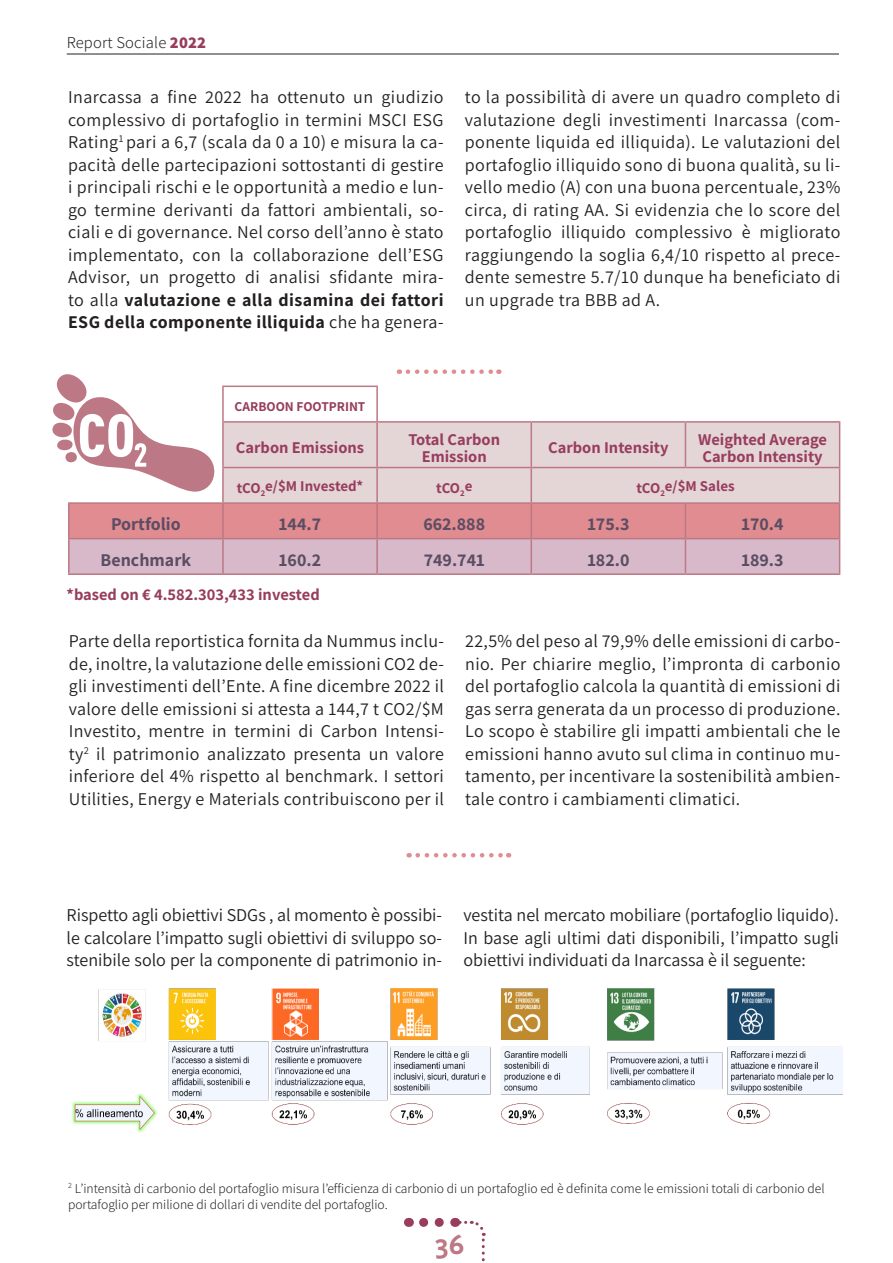
<style>
.page{position:relative;width:893px;height:1263px;background:#fff}
.page>*{position:absolute;margin:0;border:0;box-sizing:border-box;transform-origin:0 0}
.t1{font:700 31.5px "Triplex Serif OT";color:#bc7884}
.t2{font:18px/22.5px "Assistant";letter-spacing:.02em;color:#231f20;text-align:justify}
.t3{font:700 18px "Assistant";color:#5b4d64}
.t4{font:700 16.5px/16.8px "Assistant";color:#983d5d;text-align:center}
.t5{font:300 16.5px "Assistant";letter-spacing:.01em;color:#231f20}
.t6{font:700 15px "Assistant";color:#983d5d}
.t7{font:300 13.5px/16.2px "Assistant";color:#231f20}
.t8{font:700 13.5px "Assistant";color:#983d5d}
.s1{font-weight:800;color:#983d5d}
.s2{font-weight:700}
</style>
<div class="page">
<hr style="left:67px;top:54px;width:772px;height:1px;background:#231f20">
<svg style="left:419px;top:1218px;width:20px;height:9px"></svg>
<svg style="left:455px;top:1218px;width:31px;height:44px"></svg>
<img style="left:72px;top:988px;width:770px;height:145px">
<svg style="left:418px;top:853px;width:91px;height:4px"></svg>
<svg style="left:408px;top:369px;width:91px;height:5px"></svg>
<div style="left:224px;top:423px;width:615px;height:79px;background:#e4d5d7"></div>
<svg style="left:70px;top:504px;width:769px;height:69px;background:#dba2ab"></svg>
<hr style="left:839px;top:423px;width:1px;height:44px;background:#bc7884">
<hr style="left:222px;top:467px;width:155px;height:1px;background:#bc7884">
<hr style="left:377px;top:467px;width:154px;height:1px;background:#bc7884">
<hr style="left:531px;top:467px;width:154px;height:1px;background:#bc7884">
<hr style="left:685px;top:467px;width:155px;height:1px;background:#bc7884">
<hr style="left:839px;top:468px;width:1px;height:34px;background:#bc7884">
<hr style="left:68px;top:502px;width:155px;height:2px;background:#bc7884">
<hr style="left:223px;top:502px;width:154px;height:2px;background:#bc7884">
<hr style="left:377px;top:502px;width:154px;height:2px;background:#bc7884">
<hr style="left:531px;top:502px;width:154px;height:2px;background:#bc7884">
<hr style="left:685px;top:502px;width:155px;height:2px;background:#bc7884">
<hr style="left:68px;top:504px;width:2px;height:34px;background:#bc7884">
<hr style="left:839px;top:504px;width:1px;height:34px;background:#bc7884">
<hr style="left:68px;top:538px;width:155px;height:1px;background:#bc7884">
<hr style="left:68px;top:539px;width:2px;height:34px;background:#bc7884">
<hr style="left:223px;top:538px;width:154px;height:1px;background:#bc7884">
<hr style="left:377px;top:538px;width:154px;height:1px;background:#bc7884">
<hr style="left:531px;top:538px;width:154px;height:1px;background:#bc7884">
<hr style="left:685px;top:538px;width:155px;height:1px;background:#bc7884">
<hr style="left:839px;top:539px;width:1px;height:34px;background:#bc7884">
<hr style="left:68px;top:573px;width:155px;height:2px;background:#bc7884">
<hr style="left:685px;top:573px;width:155px;height:2px;background:#bc7884">
<hr style="left:222px;top:421px;width:155px;height:2px;background:#bc7884">
<hr style="left:377px;top:421px;width:154px;height:2px;background:#bc7884">
<hr style="left:531px;top:421px;width:154px;height:2px;background:#bc7884">
<hr style="left:685px;top:421px;width:155px;height:2px;background:#bc7884">
<hr style="left:222px;top:386px;width:156px;height:1px;background:#bc7884">
<hr style="left:222px;top:387px;width:2px;height:34px;background:#bc7884">
<hr style="left:222px;top:423px;width:2px;height:44px;background:#bc7884">
<hr style="left:222px;top:468px;width:2px;height:34px;background:#bc7884">
<hr style="left:222px;top:504px;width:2px;height:34px;background:#bc7884">
<hr style="left:222px;top:539px;width:2px;height:34px;background:#bc7884">
<hr style="left:223px;top:573px;width:154px;height:2px;background:#bc7884">
<hr style="left:376px;top:387px;width:2px;height:34px;background:#bc7884">
<hr style="left:376px;top:423px;width:2px;height:44px;background:#bc7884">
<hr style="left:376px;top:468px;width:2px;height:34px;background:#bc7884">
<hr style="left:376px;top:504px;width:2px;height:34px;background:#bc7884">
<hr style="left:376px;top:539px;width:2px;height:34px;background:#bc7884">
<hr style="left:377px;top:573px;width:154px;height:2px;background:#bc7884">
<hr style="left:531px;top:423px;width:1px;height:44px;background:#bc7884">
<hr style="left:685px;top:423px;width:1px;height:44px;background:#bc7884">
<hr style="left:531px;top:468px;width:1px;height:34px;background:#bc7884">
<hr style="left:531px;top:504px;width:1px;height:34px;background:#bc7884">
<hr style="left:685px;top:504px;width:1px;height:34px;background:#bc7884">
<hr style="left:531px;top:539px;width:1px;height:34px;background:#bc7884">
<hr style="left:685px;top:539px;width:1px;height:34px;background:#bc7884">
<hr style="left:531px;top:573px;width:154px;height:2px;background:#bc7884">
<svg style="left:52px;top:374px;width:163px;height:118px"></svg>
<p class="t5" style="left:67px;top:31px;width:141px">Report Sociale <span class="s1">2022</span></p>
<p class="t2" style="left:68px;top:85px;width:377px">Inarcassa a fine 2022 ha ottenuto un giudizio complessivo di portafoglio in termini MSCI ESG Rating<sup>1</sup> pari a 6,7 (scala da 0 a 10) e misura la ca&shy;pacità delle partecipazioni sottostanti di gestire i principali rischi e le opportunità a medio e lun&shy;go termine derivanti da fattori ambientali, so&shy;ciali e di governance. Nel corso dell’anno è stato implementato, con la collaborazione dell’ESG Advisor, un progetto di analisi sfidante mira&shy;to alla <span class="s2">valutazione e alla disamina dei fattori ESG della componente illiquida</span> che ha genera-</p>
<p class="t2" style="left:465px;top:85px;width:377px">to la possibilità di avere un quadro completo di valutazione degli investimenti Inarcassa (com&shy;ponente liquida ed illiquida). Le valutazioni del portafoglio illiquido sono di buona qualità, su li&shy;vello medio (A) con una buona percentuale, 23% circa, di rating AA. Si evidenzia che lo score del portafoglio illiquido complessivo è migliorato raggiungendo la soglia 6,4/10 rispetto al prece&shy;dente semestre 5.7/10 dunque ha beneficiato di un upgrade tra BBB ad A.</p>
<p class="t8" style="left:235px;top:397px;width:132px">CARBOON FOOTPRINT</p>
<p class="t4" style="left:236px;top:438px;width:130px">Carbon Emissions</p>
<p class="t4" style="left:408px;top:430px;width:93px">Total Carbon<br>Emission</p>
<p class="t4" style="left:548px;top:438px;width:122px">Carbon Intensity</p>
<p class="t4" style="left:698px;top:430px;width:131px;text-align:left">Weighted Average<br>Carbon Intensity</p>
<p class="t6" style="left:237px;top:476px;width:128px">tCO<sub>2</sub>e/$M Invested*</p>
<p class="t6" style="left:436px;top:478px;width:38px">tCO<sub>2</sub>e</p>
<p class="t6" style="left:636px;top:476px;width:100px">tCO<sub>2</sub>e/$M Sales</p>
<p class="t3" style="left:111px;top:512px;width:71px">Portfolio</p>
<p class="t3" style="left:279px;top:512px;width:44px">144.7</p>
<p class="t3" style="left:423px;top:512px;width:63px">662.888</p>
<p class="t3" style="left:587px;top:512px;width:44px">175.3</p>
<p class="t3" style="left:741px;top:512px;width:44px">170.4</p>
<p class="t3" style="left:101px;top:547px;width:92px">Benchmark</p>
<p class="t3" style="left:279px;top:547px;width:44px">160.2</p>
<p class="t3" style="left:424px;top:547px;width:62px">749.741</p>
<p class="t3" style="left:587px;top:547px;width:44px">182.0</p>
<p class="t3" style="left:741px;top:547px;width:44px">189.3</p>
<p class="t4" style="left:67px;top:585px;width:255px">*based on € 4.582.303,433 invested</p>
<p class="t2" style="left:69px;top:629px;width:377px">Parte della reportistica fornita da Nummus inclu&shy;de, inoltre, la valutazione delle emissioni CO2 de&shy;gli investimenti dell’Ente. A fine dicembre 2022 il valore delle emissioni si attesta a 144,7 t CO2/$M Investito, mentre in termini di Carbon Intensi&shy;ty<sup>2</sup> il patrimonio analizzato presenta un valore inferiore del 4% rispetto al benchmark. I settori Utilities, Energy e Materials contribuiscono per il</p>
<p class="t2" style="left:465px;top:629px;width:377px">22,5% del peso al 79,9% delle emissioni di carbo&shy;nio. Per chiarire meglio, l’impronta di carbonio del portafoglio calcola la quantità di emissioni di gas serra generata da un processo di produzione.<br>Lo scopo è stabilire gli impatti ambientali che le emissioni hanno avuto sul clima in continuo mu&shy;tamento, per incentivare la sostenibilità ambien&shy;tale contro i cambiamenti climatici.</p>
<p class="t2" style="left:67px;top:903px;width:377px">Rispetto agli obiettivi SDGs , al momento è possibi&shy;le calcolare l’impatto sugli obiettivi di sviluppo so&shy;stenibile solo per la componente di patrimonio in-</p>
<p class="t2" style="left:463px;top:903px;width:377px">vestita nel mercato mobiliare (portafoglio liquido).<br>In base agli ultimi dati disponibili, l’impatto sugli obiettivi individuati da Inarcassa è il seguente:</p>
<p class="t7" style="left:68px;top:1179px;width:758px"><sup>2</sup> L’intensità di carbonio del portafoglio misura l’efficienza di carbonio di un portafoglio ed è definita come le emissioni totali di carbonio del portafoglio per milione di dollari di vendite del portafoglio.</p>
<p class="t1" style="left:435px;top:1227px;width:31px">36</p>
</div>
